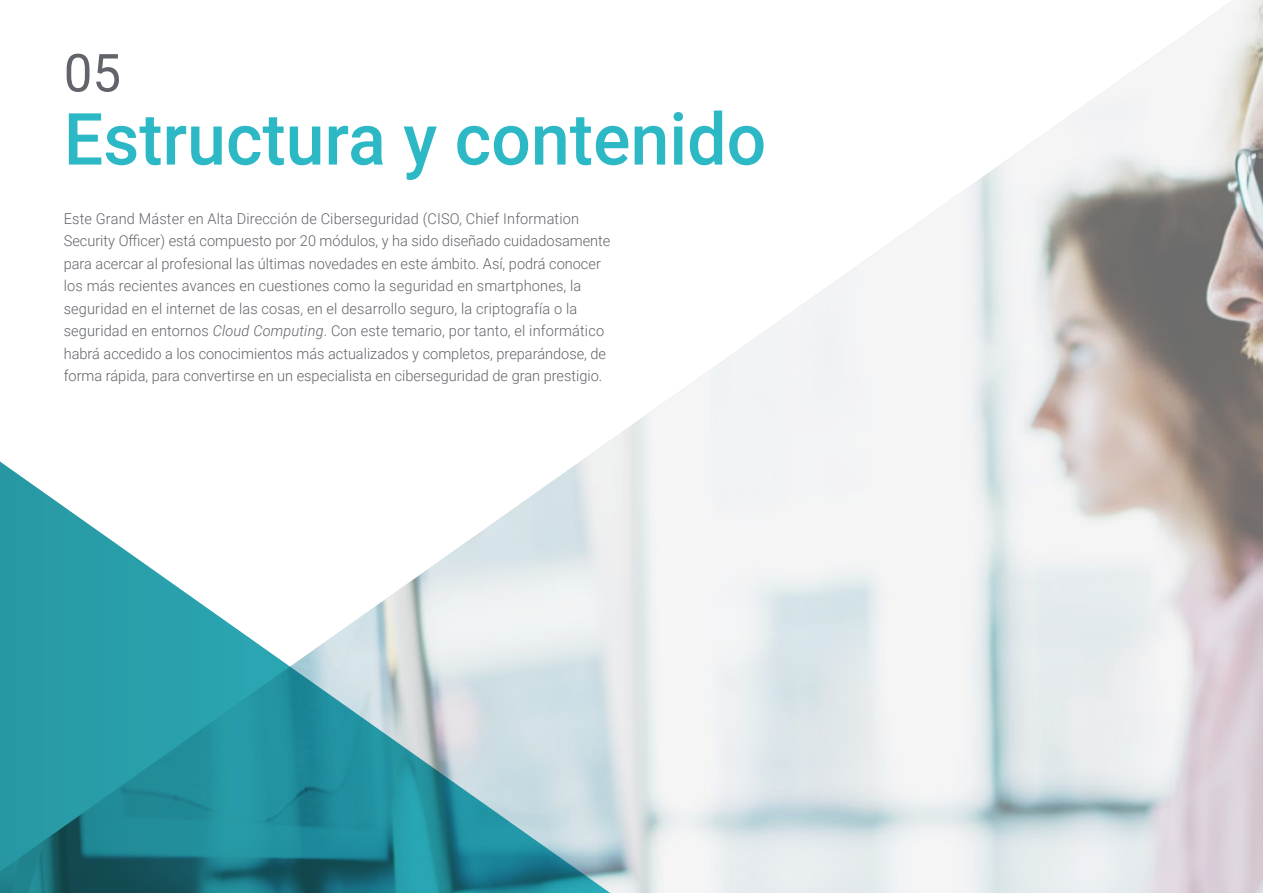
<style>
.page{position:relative;width:1263px;height:893px;background:#fff}
.page>*{position:absolute;margin:0;border:0;box-sizing:border-box;transform-origin:0 0}
.t1{font:500 72px "Roboto";color:#2db8c5}
.t2{font:52.5px "Roboto";color:#61646a}
.t3{font:300 15px/22.5px "Roboto";color:#61646a}
.s1{font-style:italic}
</style>
<div class="page">
<img style="left:603px;top:0;width:660px;height:893px">
<svg style="left:0;top:446px;width:640px;height:447px"></svg>
<h2 class="t2" style="left:64px;top:36px;width:59px">05</h2>
<h1 class="t1" style="left:64px;top:89px;width:704px">Estructura y contenido</h1>
<p class="t3" style="left:64px;top:207px;width:548px">Este Grand Máster en Alta Dirección de Ciberseguridad (CISO, Chief Information Security Officer) está compuesto por 20 módulos, y ha sido diseñado cuidadosamente para acercar al profesional las últimas novedades en este ámbito. Así, podrá conocer los más recientes avances en cuestiones como la seguridad en smartphones, la seguridad en el internet de las cosas, en el desarrollo seguro, la criptografía o la seguridad en entornos <span class="s1">Cloud Computing</span>. Con este temario, por tanto, el informático habrá accedido a los conocimientos más actualizados y completos, preparándose, de forma rápida, para convertirse en un especialista en ciberseguridad de gran prestigio.</p>
</div>
